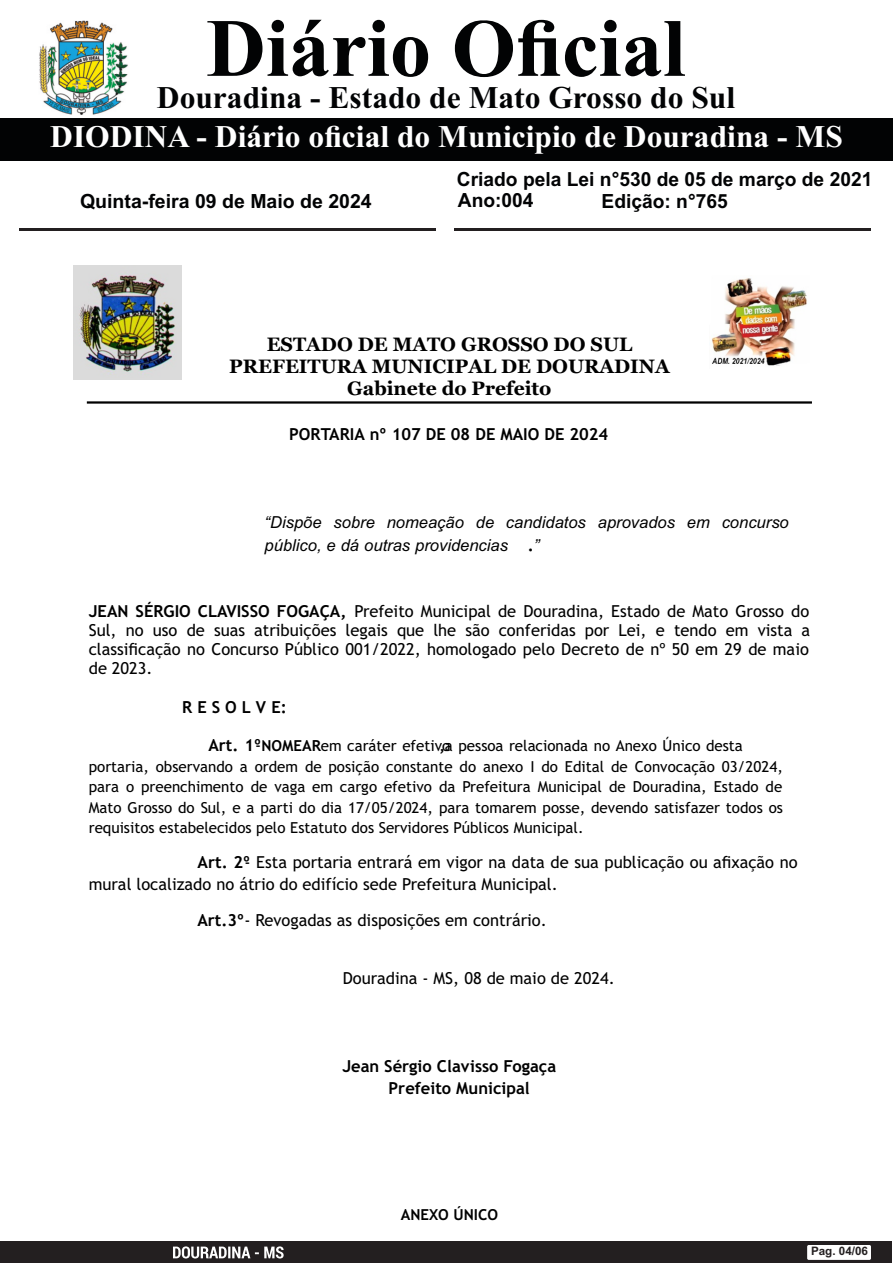
<style>
.page{position:relative;width:893px;height:1263px;background:#fff}
.page>*{position:absolute;margin:0;border:0;box-sizing:border-box;transform-origin:0 0}
.t1{font:700 82.5px "Times New Roman";color:#020304}
.t2{font:700 31.5px "Times New Roman";color:#fff}
.t3{font:700 31.5px "Times New Roman";color:#020304}
.t4{font:700 19.5px/21.6px "Arial";color:#020304}
.t5{font:700 19.35px/21.9px "Georgia";color:#000;text-align:center}
.t6{font:16.5px/19.2px "Trebuchet MS";color:#000;text-align:justify}
.t7{font:italic 16.5px/22px "Arial";color:#000}
.t8{font:700 16.5px/22px "Trebuchet MS";color:#000}
.t9{font:700 16.5px "Trebuchet MS";letter-spacing:.3em;color:#000}
.t10{font:15.15px/20.4px "Trebuchet MS";color:#000}
.t11{font:700 15.15px "Trebuchet MS";color:#000}
.t12{font:700 11.7px "Arial";color:#231f20}
.s1{font-family:"Trebuchet MS";font-weight:700;font-style:normal}
.s2{font-weight:700}
.s3{font-weight:700;font-size:16.5px}
.s4{font-size:16.5px}
</style>
<div class="page">
<div style="left:0;top:118px;width:893px;height:43px;background:#020304"></div>
<img style="left:39px;top:20px;width:89px;height:95px">
<div style="left:0;top:1242px;width:892px;height:21px;background:#231f20"></div>
<div style="left:807px;top:1245px;width:64px;height:15px;background:#fff;border-radius:2px"></div>
<svg style="left:173px;top:1246px;width:111px;height:12px"></svg>
<hr style="left:455px;top:229px;width:416px;height:2px;background:#231f20">
<hr style="left:19px;top:229px;width:416px;height:2px;background:#231f20">
<hr style="left:87px;top:401px;width:725px;height:3px;background:#000">
<img style="left:73px;top:266px;width:109px;height:113px">
<img style="left:711px;top:278px;width:96px;height:88px">
<h1 class="t1" style="left:206px;top:20px;width:481px">Diário Oficial</h1>
<h2 class="t3" style="left:157px;top:87px;width:580px">Douradina - Estado de Mato Grosso do Sul</h2>
<h2 class="t2" style="left:50px;top:126px;width:794px">DIODINA - Diário oficial do Municipio de Douradina - MS</h2>
<p class="t4" style="left:80px;top:193px;width:293px">Quinta-feira 09 de Maio de 2024</p>
<p class="t4" style="left:457px;top:170px;width:417px">Criado pela Lei n°530 de 05 de março de 2021<br>Ano:004</p>
<p class="t4" style="left:602px;top:192px;width:128px">Edição: n°765</p>
<p class="t5" style="left:229px;top:335px;width:442px">ESTADO DE MATO GROSSO DO SUL<br>PREFEITURA MUNICIPAL DE DOURADINA<br>Gabinete do Prefeito</p>
<p class="t8" style="left:289px;top:425px;width:320px">PORTARIA nº 107 DE 08 DE MAIO DE 2024</p>
<p class="t7" style="left:265px;top:513px;width:526px">“Dispõe sobre nomeação de candidatos aprovados em concurso público, e dá outras providencias <span class="s1">.</span>”</p>
<p class="t6" style="left:89px;top:603px;width:723px"><span class="s2">JEAN SÉRGIO CLAVISSO FOGAÇA,</span> Prefeito Municipal de Douradina, Estado de Mato Grosso do Sul, no uso de suas atribuições legais que lhe são conferidas por Lei, e tendo em vista a classificação no Concurso Público 001/2022, homologado pelo Decreto de nº 50 em 29 de maio de 2023.</p>
<p class="t9" style="left:182px;top:701px;width:106px">RESOLVE:</p>
<p class="t10" style="left:89px;top:737px;width:696px;text-indent:120px"><span class="s3">Art. 1º</span><span class="s4">-</span><span class="s2">NOMEAR</span>em caráter efetiv<span class="s2">,</span>oa pessoa relacionada no Anexo Único desta portaria, observando a ordem de posição constante do anexo I do Edital de Convocação 03/2024, para o preenchimento de vaga em cargo efetivo da Prefeitura Municipal de Douradina, Estado de Mato Grosso do Sul, e a parti do dia 17/05/2024, para tomarem posse, devendo satisfazer todos os requisitos estabelecidos pelo Estatuto dos Servidores Públicos Municipal.</p>
<p class="t6" style="left:89px;top:853px;width:710px;line-height:22px;text-indent:109px"><span class="s2">Art. 2º</span>- Esta portaria entrará em vigor na data de sua publicação ou afixação no mural localizado no átrio do edifício sede Prefeitura Municipal.</p>
<p class="t6" style="left:197px;top:912px;width:351px"><span class="s2">Art.3º</span>- Revogadas as disposições em contrário.</p>
<p class="t6" style="left:343px;top:970px;width:274px">Douradina - MS, 08 de maio de 2024.</p>
<p class="t8" style="left:389px;top:1057px;width:169px;text-indent:-46px">Jean Sérgio Clavisso Fogaça<br>Prefeito Municipal</p>
<p class="t11" style="left:401px;top:1209px;width:99px">ANEXO ÚNICO</p>
<p class="t12" style="left:811px;top:1247px;width:59px">Pag. 04/06</p>
</div>
